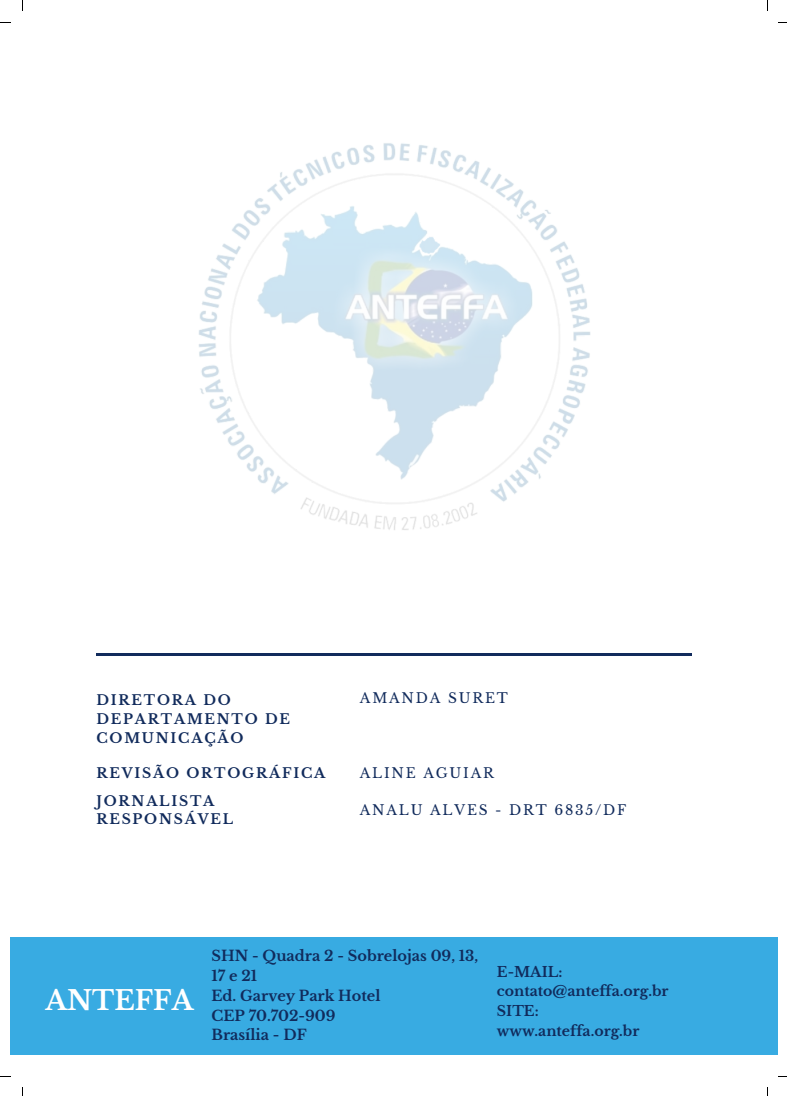
<style>
.page{position:relative;width:787px;height:1096px;background:#fff}
.page>*{position:absolute;margin:0;border:0;box-sizing:border-box;transform-origin:0 0}
.t1{font:700 26.75px "Libre Baskerville";color:#fff}
.t2{font:700 14.5px/19.8px "Libre Baskerville";color:#112b5c}
.t3{font:700 14.12px "Libre Baskerville";color:#112b5c}
.t4{font:700 13.75px/18.8px "Libre Baskerville";letter-spacing:.13em;color:#112b5c}
.t5{font:13.75px "Libre Baskerville";letter-spacing:.13em;color:#112b5c}
</style>
<div class="page">
<hr style="left:96px;top:653px;width:596px;height:3px;background:#112b5c">
<img style="left:198px;top:143px;width:393px;height:387px">
<div style="left:10px;top:936px;width:768px;height:118px;background:#38abe2"></div>
<p class="t4" style="left:96px;top:691px;width:195px">DIRETORA DO<br>DEPARTAMENTO DE<br>COMUNICAÇÃO</p>
<p class="t5" style="left:360px;top:689px;width:149px">AMANDA SURET</p>
<p class="t4" style="left:96px;top:763px;width:230px">REVISÃO ORTOGRÁFICA</p>
<p class="t5" style="left:360px;top:764px;width:136px">ALINE AGUIAR</p>
<p class="t4" style="left:96px;top:791px;width:138px">JORNALISTA<br>RESPONSÁVEL</p>
<p class="t5" style="left:360px;top:801px;width:268px">ANALU ALVES - DRT 6835/DF</p>
<p class="t1" style="left:46px;top:983px;width:149px">ANTEFFA</p>
<p class="t2" style="left:212px;top:946px;width:268px">SHN - Quadra 2 - Sobrelojas 09, 13,<br>17 e 21</p>
<p class="t2" style="left:212px;top:985px;width:170px">Ed. Garvey Park Hotel</p>
<p class="t2" style="left:212px;top:1005px;width:125px">CEP 70.702-909</p>
<p class="t2" style="left:212px;top:1025px;width:97px">Brasília - DF</p>
<p class="t3" style="left:497px;top:962px;width:67px">E-MAIL:</p>
<p class="t3" style="left:497px;top:982px;width:173px">contato@anteffa.org.br</p>
<p class="t3" style="left:497px;top:1002px;width:43px">SITE:</p>
<p class="t3" style="left:497px;top:1021px;width:144px">www.anteffa.org.br</p>
</div>
